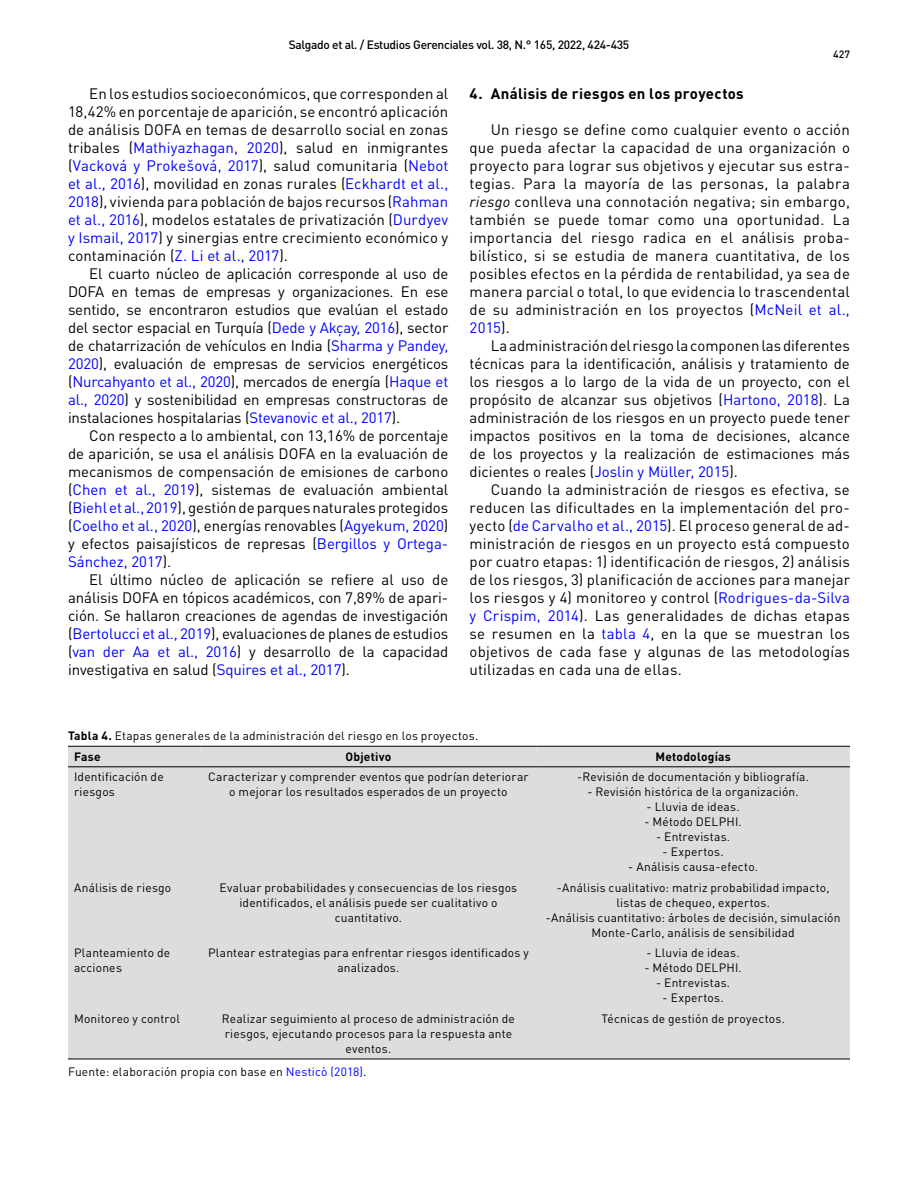
<style>
.page{position:relative;width:918px;height:1188px;background:#fff}
.page>*{position:absolute;margin:0;border:0;box-sizing:border-box;transform-origin:0 0}
.t1{font:15px/18px "DIN Pro";color:#000;text-align:justify}
.t2{font:700 15px "DIN Pro";letter-spacing:.02em;color:#000}
.t3{font:12px/15px "DIN Pro";letter-spacing:.015em;color:#000;text-align:center}
.t4{font:500 12px "DIN Pro";letter-spacing:-.025em;color:#000}
.t5{font:700 12px "DIN Pro";letter-spacing:.015em;color:#000}
.t6{font:500 10.5px "DIN Pro";color:#000}
.s1{color:#00f}
.s2{font-style:italic}
.s3{font-weight:700}
</style>
<div class="page">
<div style="left:68px;top:747px;width:782px;height:312px;background:#dcddde"></div>
<hr style="left:68px;top:746px;width:133px;height:1px;background:#000">
<hr style="left:201px;top:746px;width:335px;height:1px;background:#000">
<hr style="left:536px;top:746px;width:314px;height:1px;background:#000">
<hr style="left:68px;top:766px;width:133px;height:1px;background:#000">
<hr style="left:201px;top:766px;width:335px;height:1px;background:#000">
<hr style="left:536px;top:766px;width:314px;height:1px;background:#000">
<hr style="left:68px;top:1059px;width:133px;height:1px;background:#000">
<hr style="left:201px;top:1059px;width:335px;height:1px;background:#000">
<hr style="left:536px;top:1059px;width:314px;height:1px;background:#000">
<p class="t4" style="left:289px;top:35px;width:342px">Salgado et al. / Estudios Gerenciales vol. 38, N.° 165, 2022, 424-435</p>
<p class="t6" style="left:833px;top:46px;width:18px">427</p>
<p class="t1" style="left:68px;top:83px;width:382px;text-indent:21px">En los estudios socioeconómicos, que corresponden al 18,42% en porcentaje de aparición, se encontró aplicación de análisis DOFA en temas de desarrollo social en zonas tribales (<span class="s1">Mathiyazhagan, 2020</span>), salud en inmigrantes (<span class="s1">Vacková y Prokešová, 2017</span>), salud comunitaria (<span class="s1">Nebot et al., 2016</span>), movilidad en zonas rurales (<span class="s1">Eckhardt et al., 2018</span>), vivienda para población de bajos recursos (<span class="s1">Rahman et al., 2016</span>), modelos estatales de privatización (<span class="s1">Durdyev y Ismail, 2017</span>) y sinergias entre crecimiento económico y contaminación (<span class="s1">Z. Li et al., 2017</span>).</p>
<p class="t1" style="left:68px;top:263px;width:382px;text-indent:21px">El cuarto núcleo de aplicación corresponde al uso de DOFA en temas de empresas y organizaciones. En ese sentido, se encontraron estudios que evalúan el estado del sector espacial en Turquía (<span class="s1">Dede y Akçay, 2016</span>), sector de chatarrización de vehículos en India (<span class="s1">Sharma y Pandey, 2020</span>), evaluación de empresas de servicios energéticos (<span class="s1">Nurcahyanto et al., 2020</span>), mercados de energía (<span class="s1">Haque et al., 2020</span>) y sostenibilidad en empresas constructoras de instalaciones hospitalarias (<span class="s1">Stevanovic et al., 2017</span>).</p>
<p class="t1" style="left:68px;top:425px;width:382px;text-indent:21px">Con respecto a lo ambiental, con 13,16% de porcentaje de aparición, se usa el análisis DOFA en la evaluación de mecanismos de compensación de emisiones de carbono (<span class="s1">Chen et al., 2019</span>), sistemas de evaluación ambiental (<span class="s1">Biehl et al., 2019</span>), gestión de parques naturales protegidos (<span class="s1">Coelho et al., 2020</span>), energías renovables (<span class="s1">Agyekum, 2020</span>) y efectos paisajísticos de represas (<span class="s1">Bergillos y Ortega-Sánchez, 2017</span>).</p>
<p class="t1" style="left:68px;top:569px;width:382px;text-indent:21px">El último núcleo de aplicación se refiere al uso de análisis DOFA en tópicos académicos, con 7,89% de apari&shy;ción. Se hallaron creaciones de agendas de investigación (<span class="s1">Bertolucci et al., 2019</span>), evaluaciones de planes de estudios (<span class="s1">van der Aa et al., 2016</span>) y desarrollo de la capacidad investigativa en salud (<span class="s1">Squires et al., 2017</span>).</p>
<p class="t2" style="left:470px;top:81px;width:276px">4. Análisis de riesgos en los proyectos</p>
<p class="t1" style="left:470px;top:119px;width:382px;text-indent:21px">Un riesgo se define como cualquier evento o acción que pueda afectar la capacidad de una organización o proyecto para lograr sus objetivos y ejecutar sus estra&shy;tegias. Para la mayoría de las personas, la palabra <span class="s2">riesgo</span> conlleva una connotación negativa; sin embargo, también se puede tomar como una oportunidad. La importancia del riesgo radica en el análisis proba&shy;bilístico, si se estudia de manera cuantitativa, de los posibles efectos en la pérdida de rentabilidad, ya sea de manera parcial o total, lo que evidencia lo trascendental de su administración en los proyectos (<span class="s1">McNeil et al., 2015</span>).</p>
<p class="t1" style="left:470px;top:335px;width:382px;text-indent:21px">La administración del riesgo la componen las diferentes técnicas para la identificación, análisis y tratamiento de los riesgos a lo largo de la vida de un proyecto, con el propósito de alcanzar sus objetivos (<span class="s1">Hartono, 2018</span>). La administración de los riesgos en un proyecto puede tener impactos positivos en la toma de decisiones, alcance de los proyectos y la realización de estimaciones más dicientes o reales (<span class="s1">Joslin y Müller, 2015</span>).</p>
<p class="t1" style="left:470px;top:479px;width:382px;text-indent:21px">Cuando la administración de riesgos es efectiva, se reducen las dificultades en la implementación del pro&shy;yecto (<span class="s1">de Carvalho et al., 2015</span>). El proceso general de ad&shy;ministración de riesgos en un proyecto está compuesto por cuatro etapas: 1) identificación de riesgos, 2) análisis de los riesgos, 3) planificación de acciones para manejar los riesgos y 4) monitoreo y control (<span class="s1">Rodrigues-da-Silva y Crispim, 2014</span>). Las generalidades de dichas etapas se resumen en la <span class="s1">tabla 4</span>, en la que se muestran los objetivos de cada fase y algunas de las metodologías utilizadas en cada una de ellas.</p>
<p class="t3" style="left:74px;top:724px;width:406px;line-height:20.9px;text-align:left;text-indent:-6px"><span class="s3">Tabla 4.</span> Etapas generales de la administración del riesgo en los proyectos.<br><span class="s3">Fase</span></p>
<p class="t5" style="left:346px;top:746px;width:47px">Objetivo</p>
<p class="t5" style="left:655px;top:746px;width:77px">Metodologías</p>
<p class="t3" style="left:74px;top:768px;width:91px;text-align:left">Identificación de riesgos</p>
<p class="t3" style="left:208px;top:768px;width:322px">Caracterizar y comprender eventos que podrían deteriorar o mejorar los resultados esperados de un proyecto</p>
<p class="t3" style="left:577px;top:768px;width:233px">-Revisión de documentación y bibliografía.</p>
<p class="t3" style="left:587px;top:783px;width:213px">- Revisión histórica de la organización.</p>
<p class="t3" style="left:647px;top:798px;width:95px">- Lluvia de ideas.</p>
<p class="t3" style="left:644px;top:813px;width:99px">- Método DELPHI.</p>
<p class="t3" style="left:656px;top:828px;width:76px">- Entrevistas.</p>
<p class="t3" style="left:663px;top:843px;width:63px">- Expertos.</p>
<p class="t3" style="left:628px;top:858px;width:131px">- Análisis causa-efecto.</p>
<p class="t3" style="left:74px;top:879px;width:99px">Análisis de riesgo</p>
<p class="t3" style="left:220px;top:879px;width:299px">Evaluar probabilidades y consecuencias de los riesgos identificados, el análisis puede ser cualitativo o cuantitativo.</p>
<p class="t3" style="left:546px;top:879px;width:296px">-Análisis cualitativo: matriz probabilidad impacto, listas de chequeo, expertos.<br>-Análisis cuantitativo: árboles de decisión, simulación Monte-Carlo, análisis de sensibilidad</p>
<p class="t3" style="left:74px;top:944px;width:98px;text-align:left">Planteamiento de acciones</p>
<p class="t3" style="left:208px;top:944px;width:322px">Plantear estrategias para enfrentar riesgos identificados y analizados.</p>
<p class="t3" style="left:647px;top:944px;width:95px">- Lluvia de ideas.</p>
<p class="t3" style="left:644px;top:959px;width:99px">- Método DELPHI.</p>
<p class="t3" style="left:656px;top:974px;width:76px">- Entrevistas.</p>
<p class="t3" style="left:663px;top:989px;width:63px">- Expertos.</p>
<p class="t3" style="left:74px;top:1010px;width:107px">Monitoreo y control</p>
<p class="t3" style="left:222px;top:1010px;width:295px">Realizar seguimiento al proceso de administración de riesgos, ejecutando procesos para la respuesta ante eventos.</p>
<p class="t3" style="left:601px;top:1010px;width:185px">Técnicas de gestión de proyectos.</p>
<p class="t3" style="left:68px;top:1063px;width:300px">Fuente: elaboración propia con base en <span class="s1">Nesticò (2018)</span>.</p>
</div>
